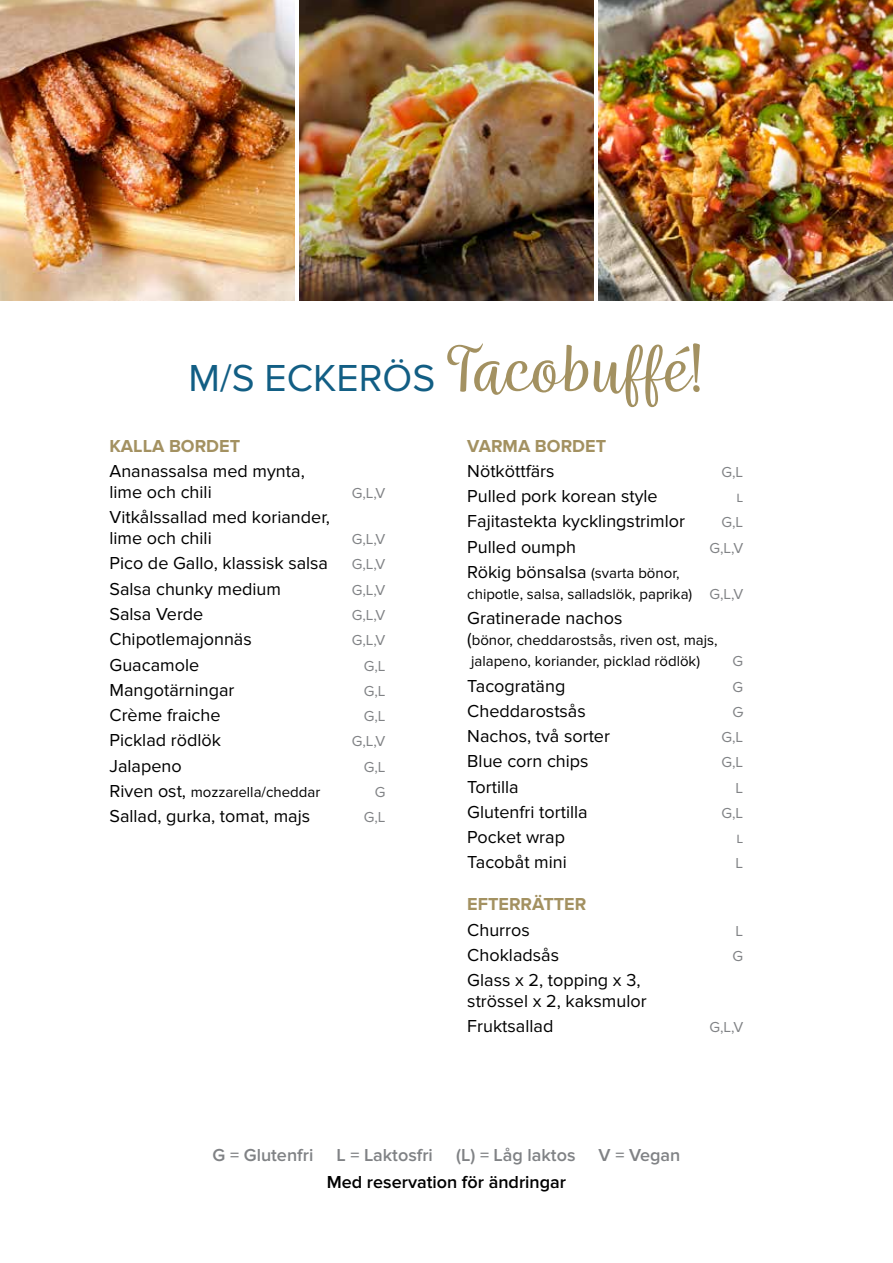
<style>
.page{position:relative;width:893px;height:1263px;background:#fff}
.page>*{position:absolute;margin:0;border:0;box-sizing:border-box;transform-origin:0 0}
.t1{font:39px "Proxima Nova";color:#125e84}
.t2{font:18px/21px "Proxima Nova";color:#000}
.t3{font:600 18px "Proxima Nova";color:#808285}
.t4{font:700 18px "Proxima Nova";color:#a39161}
.t5{font:600 18px "Proxima Nova";color:#000}
.t6{font:15px/21px "Proxima Nova";color:#000}
.t7{font:15px "Proxima Nova";color:#808285}
.s1{font-family:"Wreath";font-size:75px;color:#a39161}
.s2{font-size:15px}
.s3{color:#808285}
.s4{font-size:18px}
</style>
<div class="page">
<img style="left:0;top:0;width:295px;height:301px">
<img style="left:299px;top:0;width:295px;height:301px">
<img style="left:598px;top:0;width:295px;height:301px">
<h1 class="t1" style="left:189px;top:356px;width:517px">M/S ECKERÖS <span class="s1">Tacobuffé!</span></h1>
<p class="t4" style="left:110px;top:435px;width:132px">KALLA BORDET</p>
<p class="t2" style="left:110px;top:461px;width:197px">Ananassalsa med mynta, lime och chili</p>
<p class="t4" style="left:467px;top:435px;width:140px">VARMA BORDET</p>
<p class="t2" style="left:467px;top:461px;width:89px">Nötköttfärs</p>
<p class="t7" style="left:721px;top:463px;width:23px">G,L</p>
<p class="t2" style="left:467px;top:486px;width:192px">Pulled pork korean style</p>
<p class="t7" style="left:736px;top:489px;width:8px">L</p>
<p class="t2" style="left:467px;top:511px;width:219px">Fajitastekta kycklingstrimlor</p>
<p class="t7" style="left:721px;top:514px;width:23px">G,L</p>
<p class="t2" style="left:467px;top:536px;width:110px">Pulled oumph</p>
<p class="t7" style="left:709px;top:539px;width:35px">G,L,V</p>
<p class="t2" style="left:467px;top:562px;width:214px">Rökig bönsalsa <span class="s2">(svarta bönor,</span></p>
<p class="t6" style="left:467px;top:584px;width:277px">chipotle, salsa, salladslök, paprika) <span class="s3">G,L,V</span></p>
<p class="t2" style="left:467px;top:608px;width:157px">Gratinerade nachos</p>
<p class="t6" style="left:467px;top:630px;width:252px"><span class="s4">(</span>bönor, cheddarostsås, riven ost, majs, jalapeno, koriander, picklad rödlök)</p>
<p class="t7" style="left:352px;top:484px;width:35px">G,L,V</p>
<p class="t2" style="left:110px;top:507px;width:222px">Vitkålssallad med koriander, lime och chili</p>
<p class="t7" style="left:352px;top:531px;width:35px">G,L,V</p>
<p class="t2" style="left:110px;top:553px;width:220px">Pico de Gallo, klassisk salsa</p>
<p class="t7" style="left:352px;top:556px;width:35px">G,L,V</p>
<p class="t2" style="left:110px;top:578px;width:173px">Salsa chunky medium</p>
<p class="t7" style="left:352px;top:581px;width:35px">G,L,V</p>
<p class="t2" style="left:110px;top:604px;width:95px">Salsa Verde</p>
<p class="t7" style="left:352px;top:606px;width:35px">G,L,V</p>
<p class="t2" style="left:110px;top:629px;width:144px">Chipotlemajonnäs</p>
<p class="t7" style="left:352px;top:632px;width:35px">G,L,V</p>
<p class="t2" style="left:110px;top:654px;width:91px">Guacamole</p>
<p class="t7" style="left:364px;top:657px;width:23px">G,L</p>
<p class="t2" style="left:110px;top:679px;width:126px">Mangotärningar</p>
<p class="t7" style="left:364px;top:682px;width:23px">G,L</p>
<p class="t2" style="left:110px;top:705px;width:113px">Crème fraiche</p>
<p class="t7" style="left:364px;top:707px;width:23px">G,L</p>
<p class="t2" style="left:110px;top:730px;width:113px">Picklad rödlök</p>
<p class="t7" style="left:352px;top:733px;width:35px">G,L,V</p>
<p class="t2" style="left:110px;top:755px;width:74px">Jalapeno</p>
<p class="t7" style="left:364px;top:758px;width:23px">G,L</p>
<p class="t6" style="left:110px;top:781px;width:212px"><span class="s4">Riven ost,</span> mozzarella/cheddar</p>
<p class="t7" style="left:375px;top:783px;width:12px">G</p>
<p class="t2" style="left:110px;top:806px;width:202px">Sallad, gurka, tomat, majs</p>
<p class="t7" style="left:364px;top:808px;width:23px">G,L</p>
<p class="t7" style="left:733px;top:653px;width:12px">G</p>
<p class="t2" style="left:467px;top:675px;width:100px">Tacogratäng</p>
<p class="t7" style="left:733px;top:678px;width:12px">G</p>
<p class="t2" style="left:467px;top:700px;width:120px">Cheddarostsås</p>
<p class="t7" style="left:732px;top:703px;width:12px">G</p>
<p class="t2" style="left:467px;top:726px;width:144px">Nachos, två sorter</p>
<p class="t7" style="left:721px;top:728px;width:23px">G,L</p>
<p class="t2" style="left:467px;top:751px;width:123px">Blue corn chips</p>
<p class="t7" style="left:721px;top:754px;width:23px">G,L</p>
<p class="t2" style="left:467px;top:776px;width:53px">Tortilla</p>
<p class="t7" style="left:736px;top:779px;width:9px">L</p>
<p class="t2" style="left:467px;top:801px;width:122px">Glutenfri tortilla</p>
<p class="t7" style="left:721px;top:804px;width:23px">G,L</p>
<p class="t2" style="left:467px;top:827px;width:99px">Pocket wrap</p>
<p class="t7" style="left:736px;top:829px;width:8px">L</p>
<p class="t2" style="left:467px;top:852px;width:101px">Tacobåt mini</p>
<p class="t7" style="left:736px;top:855px;width:9px">L</p>
<p class="t4" style="left:467px;top:894px;width:121px">EFTERRÄTTER</p>
<p class="t2" style="left:467px;top:919px;width:64px">Churros</p>
<p class="t7" style="left:736px;top:922px;width:9px">L</p>
<p class="t2" style="left:467px;top:944px;width:93px">Chokladsås</p>
<p class="t7" style="left:733px;top:947px;width:12px">G</p>
<p class="t2" style="left:467px;top:970px;width:181px">Glass x 2, topping x 3, strössel x 2, kaksmulor</p>
<p class="t2" style="left:467px;top:1016px;width:88px">Fruktsallad</p>
<p class="t7" style="left:709px;top:1019px;width:35px">G,L,V</p>
<p class="t3" style="left:213px;top:1145px;width:102px">G = Glutenfri</p>
<p class="t3" style="left:336px;top:1145px;width:98px">L = Laktosfri</p>
<p class="t3" style="left:456px;top:1145px;width:121px">(L) = Låg laktos</p>
<p class="t3" style="left:599px;top:1145px;width:83px">V = Vegan</p>
<p class="t5" style="left:327px;top:1172px;width:241px">Med reservation för ändringar</p>
</div>
